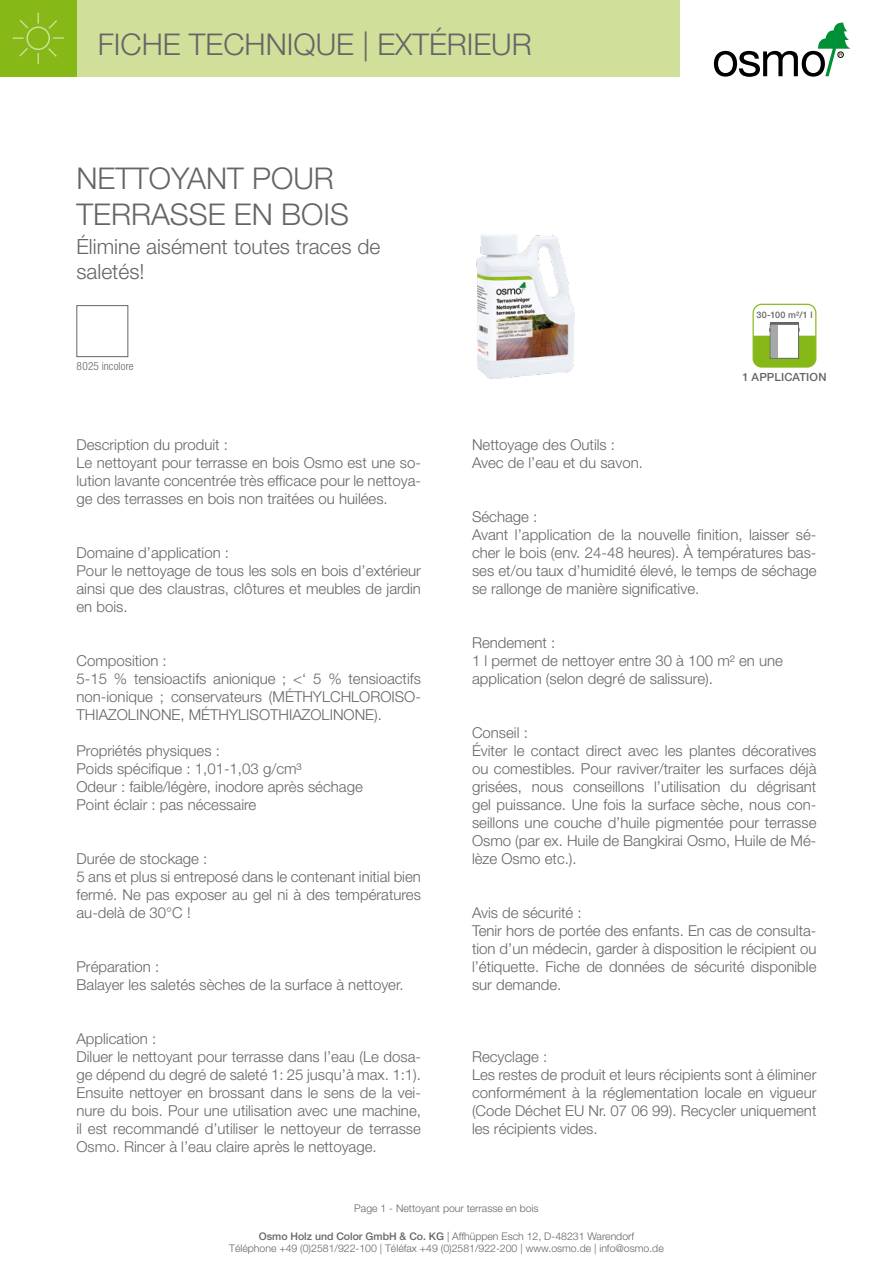
<style>
.page{position:relative;width:893px;height:1263px;background:#fff}
.page>*{position:absolute;margin:0;border:0;box-sizing:border-box;transform-origin:0 0}
.t1{font:300 30px/36px "Helvetica Neue";color:#646567}
.t2{font:300 21px/25.2px "Helvetica Neue";color:#646567}
.t3{font:300 15px/18px "Helvetica Neue";color:#646567}
.t4{font:500 11.25px "Helvetica Neue";letter-spacing:.015em;color:#646567}
.t5{font:300 condensed 11.25px "Helvetica Neue";letter-spacing:.01em;color:#646567}
.t6{font:300 10.5px/12.6px "Helvetica Neue";color:#646567;text-align:center}
.t7{font:500 9px "Helvetica Neue";letter-spacing:.03em;color:#646567}
.s1{font-weight:500}
</style>
<div class="page">
<div style="left:77px;top:0;width:603px;height:77px;background:#d0df99"></div>
<svg style="left:714px;top:23px;width:136px;height:54px"></svg>
<div style="left:0;top:0;width:77px;height:77px;background:#86b918"></div>
<svg style="left:12px;top:12px;width:52px;height:52px"></svg>
<div style="left:753px;top:304px;width:63px;height:64px;border:1px solid #86b918;border-radius:9px"></div>
<svg style="left:753px;top:322px;width:63px;height:45px"></svg>
<img style="left:476px;top:234px;width:99px;height:144px">
<div style="left:77px;top:305px;width:51px;height:52px;border:1px solid #646567"></div>
<h1 class="t1" style="left:98px;top:26px;width:436px">FICHE TECHNIQUE | EXTÉRIEUR</h1>
<h1 class="t1" style="left:77px;top:160px;width:274px">NETTOYANT POUR<br>TERRASSE EN BOIS</h1>
<h2 class="t2" style="left:77px;top:234px;width:305px">Élimine aisément toutes traces de saletés!</h2>
<p class="t5" style="left:77px;top:360px;width:59px">8025 incolore</p>
<p class="t3" style="left:77px;top:435px;width:346px">Description du produit :<br>Le nettoyant pour terrasse en bois Osmo est une so&shy;lution lavante concentrée très efficace pour le nettoya&shy;ge des terrasses en bois non traitées ou huilées.</p>
<p class="t3" style="left:77px;top:543px;width:346px">Domaine d’application :<br>Pour le nettoyage de tous les sols en bois d’extérieur ainsi que des claustras, clôtures et meubles de jardin en bois.</p>
<p class="t3" style="left:77px;top:651px;width:346px">Composition :<br>5-15 % tensioactifs anionique ; &lt;‘ 5 % tensioactifs non-ionique ; conservateurs (MÉTHYLCHLOROISO-THIAZOLINONE, MÉTHYLISOTHIAZOLINONE).</p>
<p class="t3" style="left:77px;top:741px;width:288px">Propriétés physiques :<br>Poids spécifique : 1,01-1,03 g/cm³<br>Odeur : faible/légère, inodore après séchage Point éclair : pas nécessaire</p>
<p class="t3" style="left:77px;top:849px;width:346px">Durée de stockage :<br>5 ans et plus si entreposé dans le contenant initial bien fermé. Ne pas exposer au gel ni à des températures au-delà de 30°C !</p>
<p class="t3" style="left:77px;top:957px;width:329px">Préparation :<br>Balayer les saletés sèches de la surface à nettoyer.</p>
<p class="t3" style="left:77px;top:1029px;width:346px">Application :<br>Diluer le nettoyant pour terrasse dans l’eau (Le dosa&shy;ge dépend du degré de saleté 1: 25 jusqu’à max. 1:1).<br>Ensuite nettoyer en brossant dans le sens de la vei&shy;nure du bois. Pour une utilisation avec une machine, il est recommandé d’utiliser le nettoyeur de terrasse Osmo. Rincer à l’eau claire après le nettoyage.</p>
<p class="t7" style="left:756px;top:309px;width:58px">30-100 m²/1 l</p>
<p class="t3" style="left:472px;top:435px;width:172px">Nettoyage des Outils :<br>Avec de l’eau et du savon.</p>
<p class="t4" style="left:742px;top:370px;width:85px">1 APPLICATION</p>
<p class="t3" style="left:472px;top:507px;width:346px">Séchage :<br>Avant l’application de la nouvelle finition, laisser sé&shy;cher le bois (env. 24-48 heures). À températures bas&shy;ses et/ou taux d’humidité élevé, le temps de séchage se rallonge de manière significative.</p>
<p class="t3" style="left:472px;top:633px;width:312px">Rendement :<br>1 l permet de nettoyer entre 30 à 100 m² en une application (selon degré de salissure).</p>
<p class="t3" style="left:472px;top:723px;width:346px">Conseil :<br>Éviter le contact direct avec les plantes décoratives ou comestibles. Pour raviver/traiter les surfaces déjà grisées, nous conseillons l’utilisation du dégrisant gel puissance. Une fois la surface sèche, nous con&shy;seillons une couche d’huile pigmentée pour terrasse Osmo (par ex. Huile de Bangkirai Osmo, Huile de Mé&shy;lèze Osmo etc.).</p>
<p class="t3" style="left:472px;top:903px;width:346px">Avis de sécurité :<br>Tenir hors de portée des enfants. En cas de consulta&shy;tion d’un médecin, garder à disposition le récipient ou l’étiquette. Fiche de données de sécurité disponible sur demande.</p>
<p class="t3" style="left:472px;top:1047px;width:346px">Recyclage :<br>Les restes de produit et leurs récipients sont à éliminer conformément à la réglementation locale en vigueur (Code Déchet EU Nr. 07 06 99). Recycler uniquement les récipients vides.</p>
<p class="t6" style="left:354px;top:1202px;width:186px">Page 1 - Nettoyant pour terrasse en bois</p>
<p class="t6" style="left:229px;top:1229px;width:436px"><span class="s1">Osmo Holz und Color GmbH &amp; Co. KG</span> | Affhüppen Esch 12, D-48231 Warendorf<br>Téléphone +49 (0)2581/922-100 | Téléfax +49 (0)2581/922-200 | www.osmo.de | info@osmo.de</p>
</div>
